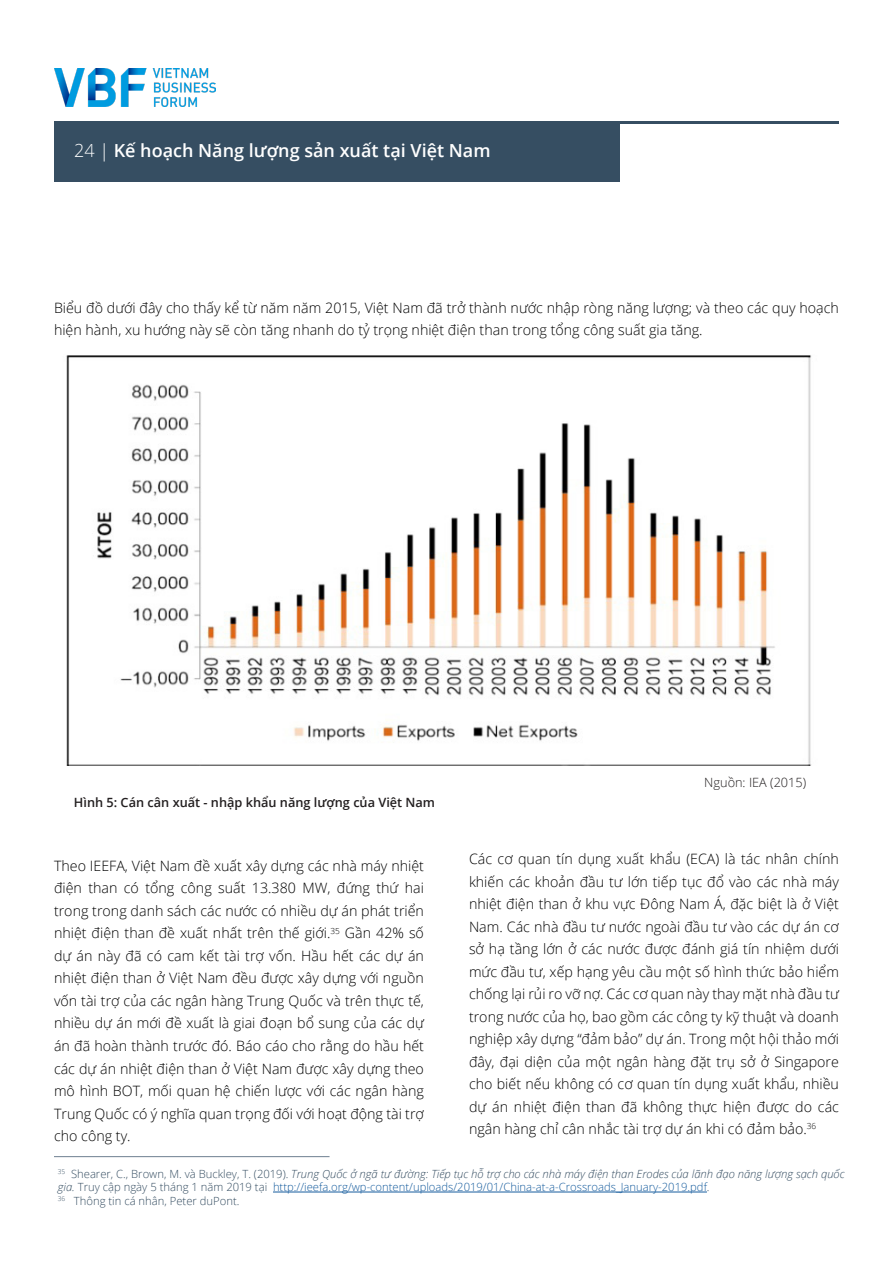
<style>
.page{position:relative;width:893px;height:1263px;background:#fff}
.page>*{position:absolute;margin:0;border:0;box-sizing:border-box;transform-origin:0 0}
.t1{font:600 18px "Open Sans";color:#fff}
.t2{font:300 14.25px/22.5px "Open Sans";color:#000;text-align:justify}
.t3{font:600 12.75px "Open Sans";color:#231f20}
.t4{font:300 12.75px "Open Sans";color:#231f20}
.t5{font:italic 300 11.25px/13.5px "Open Sans";color:#364e62}
.t6{font:300 11.25px "Open Sans";color:#364e62}
.s1{font-weight:300}
.s2{font-style:normal}
.s3{font-style:normal;color:#175d9e}
</style>
<div class="page">
<div style="left:54px;top:121px;width:565px;height:60px;background:#364e62"></div>
<hr style="left:54px;top:121px;width:785px;height:3px;background:#364e62">
<hr style="left:54px;top:1156px;width:276px;height:1px;background:#6d7f90">
<img style="left:54px;top:68px;width:161px;height:38px">
<img style="left:66px;top:355px;width:746px;height:410px">
<hr style="left:273px;top:1192px;width:434px;height:1px;background:#175d9e">
<p class="t1" style="left:74px;top:138px;width:418px"><span class="s1">24 |</span> Kế hoạch Năng lượng sản xuất tại Việt Nam</p>
<p class="t2" style="left:54px;top:296px;width:786px">Biểu đồ dưới đây cho thấy kể từ năm năm 2015, Việt Nam đã trở thành nước nhập ròng năng lượng; và theo các quy hoạch hiện hành, xu hướng này sẽ còn tăng nhanh do tỷ trọng nhiệt điện than trong tổng công suất gia tăng.</p>
<p class="t3" style="left:74px;top:794px;width:363px">Hình 5: Cán cân xuất - nhập khẩu năng lượng của Việt Nam</p>
<p class="t4" style="left:704px;top:774px;width:103px">Nguồn: IEA (2015)</p>
<p class="t2" style="left:54px;top:854px;width:371px">Theo IEEFA, Việt Nam đề xuất xây dựng các nhà máy nhiệt điện than có tổng công suất 13.380 MW, đứng thứ hai trong trong danh sách các nước có nhiều dự án phát triển nhiệt điện than đề xuất nhất trên thế giới.<sup>35</sup> Gần 42% số dự án này đã có cam kết tài trợ vốn. Hầu hết các dự án nhiệt điện than ở Việt Nam đều được xây dựng với nguồn vốn tài trợ của các ngân hàng Trung Quốc và trên thực tế, nhiều dự án mới đề xuất là giai đoạn bổ sung của các dự án đã hoàn thành trước đó. Báo cáo cho rằng do hầu hết các dự án nhiệt điện than ở Việt Nam được xây dựng theo mô hình BOT, mối quan hệ chiến lược với các ngân hàng Trung Quốc có ý nghĩa quan trọng đối với hoạt động tài trợ cho công ty.</p>
<p class="t2" style="left:469px;top:847px;width:371px">Các cơ quan tín dụng xuất khẩu (ECA) là tác nhân chính khiến các khoản đầu tư lớn tiếp tục đổ vào các nhà máy nhiệt điện than ở khu vực Đông Nam Á, đặc biệt là ở Việt Nam. Các nhà đầu tư nước ngoài đầu tư vào các dự án cơ sở hạ tầng lớn ở các nước được đánh giá tín nhiệm dưới mức đầu tư, xếp hạng yêu cầu một số hình thức bảo hiểm chống lại rủi ro vỡ nợ. Các cơ quan này thay mặt nhà đầu tư trong nước của họ, bao gồm các công ty kỹ thuật và doanh nghiệp xây dựng “đảm bảo” dự án. Trong một hội thảo mới đây, đại diện của một ngân hàng đặt trụ sở ở Singapore cho biết nếu không có cơ quan tín dụng xuất khẩu, nhiều dự án nhiệt điện than đã không thực hiện được do các ngân hàng chỉ cân nhắc tài trợ dự án khi có đảm bảo.<sup>36</sup></p>
<p class="t5" style="left:58px;top:1166px;width:788px"><sup>35</sup> <span class="s2">Shearer, C., Brown, M. và Buckley, T. (2019).</span> Trung Quốc ở ngã tư đường: Tiếp tục hỗ trợ cho các nhà máy điện than Erodes của lãnh đạo năng lượng sạch quốc gia. <span class="s2">Truy cập ngày 5 tháng 1 năm 2019 tại</span> <span class="s3">http://ieefa.org/wp-content/uploads/2019/01/China-at-a-Crossroads_January-2019.pdf</span><span class="s2">.</span></p>
<p class="t6" style="left:58px;top:1193px;width:183px"><sup>36</sup> Thông tin cá nhân, Peter duPont.</p>
</div>
